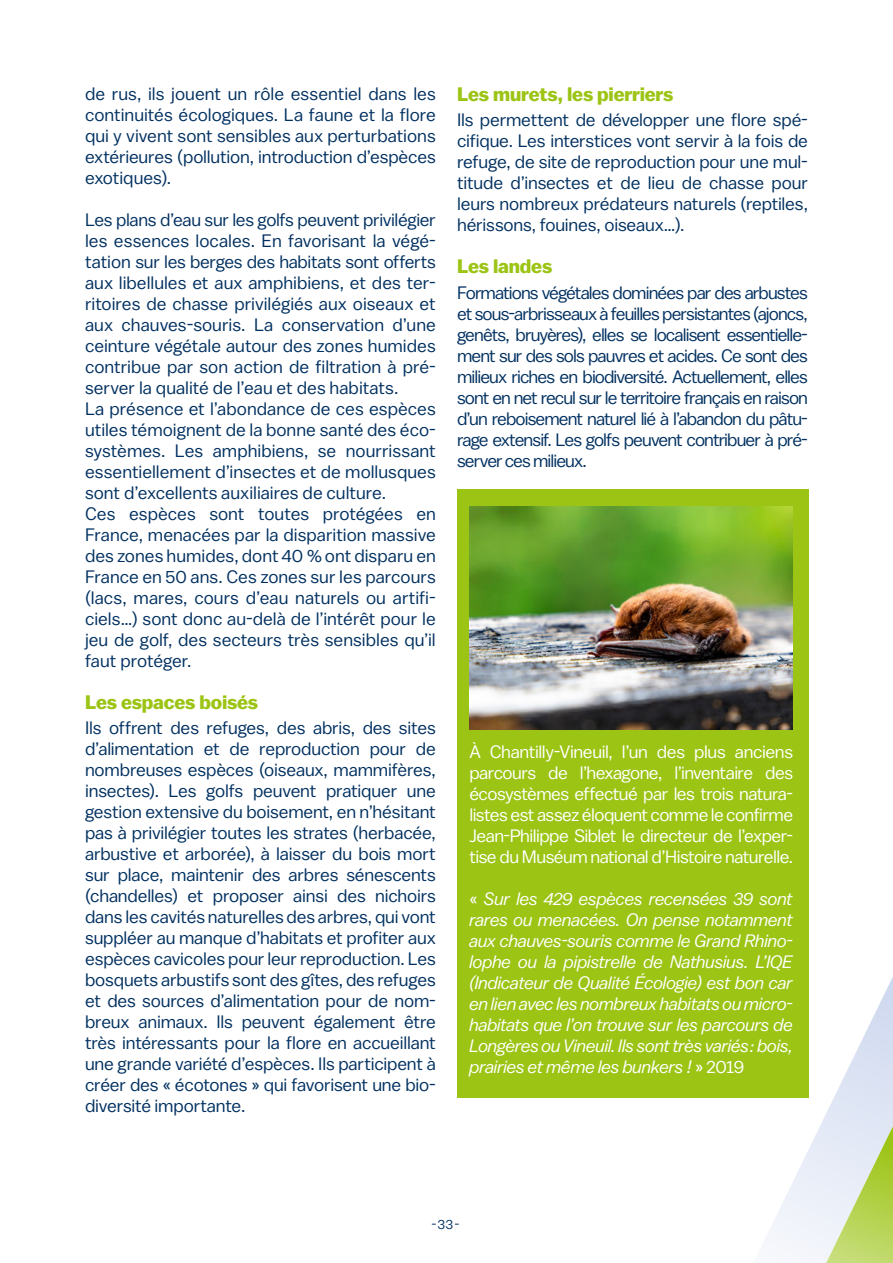
<style>
.page{position:relative;width:893px;height:1263px;background:#fff}
.page>*{position:absolute;margin:0;border:0;box-sizing:border-box;transform-origin:0 0}
.t1{font:700 19.5px "Balto";letter-spacing:-.01em;color:#9cc414}
.t2{font:18px/21px "Balto";color:#003060;text-align:justify}
.t3{font:italic 18px/21px "Balto";letter-spacing:-.02em;color:#fff;text-align:justify}
.t4{font:18px/21px "Balto";letter-spacing:-.03em;color:#fff;text-align:justify}
.t5{font:13.5px "Balto";color:#003060}
.s1{font-style:normal}
</style>
<div class="page">
<svg style="left:713px;top:774px;width:180px;height:489px"></svg>
<div style="left:457px;top:489px;width:351px;height:608px;background:#9cc414"></div>
<img style="left:470px;top:506px;width:323px;height:224px">
<p class="t2" style="left:85px;top:82px;width:352px">de rus, ils jouent un rôle essentiel dans les continuités écologiques. La faune et la flore qui y vivent sont sensibles aux perturbations extérieures (pollution, introduction d’espèces exotiques).</p>
<p class="t2" style="left:85px;top:208px;width:352px;text-align:left">Les plans d’eau sur les golfs peuvent privilégier les essences locales. En favorisant la végé&shy;tation sur les berges des habitats sont offerts aux libellules et aux amphibiens, et des ter&shy;ritoires de chasse privilégiés aux oiseaux et aux chauves-souris. La conservation d’une ceinture végétale autour des zones humides contribue par son action de filtration à pré&shy;server la qualité de l’eau et des habitats.<br>La présence et l’abondance de ces espèces utiles témoignent de la bonne santé des éco&shy;systèmes. Les amphibiens, se nourrissant essentiellement d’insectes et de mollusques sont d’excellents auxiliaires de culture.<br>Ces espèces sont toutes protégées en France, menacées par la disparition massive des zones humides, dont 40 % ont disparu en France en 50 ans. Ces zones sur les parcours (lacs, mares, cours d’eau naturels ou artifi&shy;ciels…) sont donc au-delà de l’intérêt pour le jeu de golf, des secteurs très sensibles qu’il faut protéger.</p>
<p class="t1" style="left:85px;top:690px;width:175px">Les espaces boisés</p>
<p class="t2" style="left:85px;top:717px;width:352px">Ils offrent des refuges, des abris, des sites d’alimentation et de reproduction pour de nombreuses espèces (oiseaux, mammifères, insectes). Les golfs peuvent pratiquer une gestion extensive du boisement, en n’hésitant pas à privilégier toutes les strates (herbacée, arbustive et arborée), à laisser du bois mort sur place, maintenir des arbres sénescents (chandelles) et proposer ainsi des nichoirs dans les cavités naturelles des arbres, qui vont suppléer au manque d’habitats et profiter aux espèces cavicoles pour leur reproduction. Les bosquets arbustifs sont des gîtes, des refuges et des sources d’alimentation pour de nom&shy;breux animaux. Ils peuvent également être très intéressants pour la flore en accueillant une grande variété d’espèces. Ils participent à créer des « écotones » qui favorisent une bio&shy;diversité importante.</p>
<p class="t1" style="left:457px;top:82px;width:218px">Les murets, les pierriers</p>
<p class="t2" style="left:457px;top:109px;width:352px">Ils permettent de développer une flore spé&shy;cifique. Les interstices vont servir à la fois de refuge, de site de reproduction pour une mul&shy;titude d’insectes et de lieu de chasse pour leurs nombreux prédateurs naturels (reptiles, hérissons, fouines, oiseaux…).</p>
<p class="t1" style="left:457px;top:255px;width:97px">Les landes</p>
<p class="t2" style="left:457px;top:282px;width:352px">Formations végétales dominées par des arbustes et sous-arbrisseaux à feuilles persistantes (ajoncs, genêts, bruyères), elles se localisent essentielle&shy;ment sur des sols pauvres et acides. Ce sont des milieux riches en biodiversité. Actuellement, elles sont en net recul sur le territoire français en raison d’un reboisement naturel lié à l’abandon du pâtu&shy;rage extensif. Les golfs peuvent contribuer à pré&shy;server ces milieux.</p>
<p class="t4" style="left:469px;top:740px;width:325px">À Chantilly-Vineuil, l’un des plus anciens parcours de l’hexagone, l’inventaire des écosystèmes effectué par les trois natura&shy;listes est assez éloquent comme le confirme Jean-Philippe Siblet le directeur de l’exper&shy;tise du Muséum national d’Histoire naturelle.</p>
<p class="t3" style="left:469px;top:887px;width:325px"><span class="s1">«</span> Sur les 429 espèces recensées 39 sont rares ou menacées. On pense notamment aux chauves-souris comme le Grand Rhino&shy;lophe ou la pipistrelle de Nathusius. L’IQE (Indicateur de Qualité Écologie) est bon car en lien avec les nombreux habitats ou micro&shy;habitats que l’on trouve sur les parcours de Longères ou Vineuil. Ils sont très variés : bois, prairies et même les bunkers ! <span class="s1">» 2019</span></p>
<p class="t5" style="left:431px;top:1216px;width:29px">- 33 -</p>
</div>
